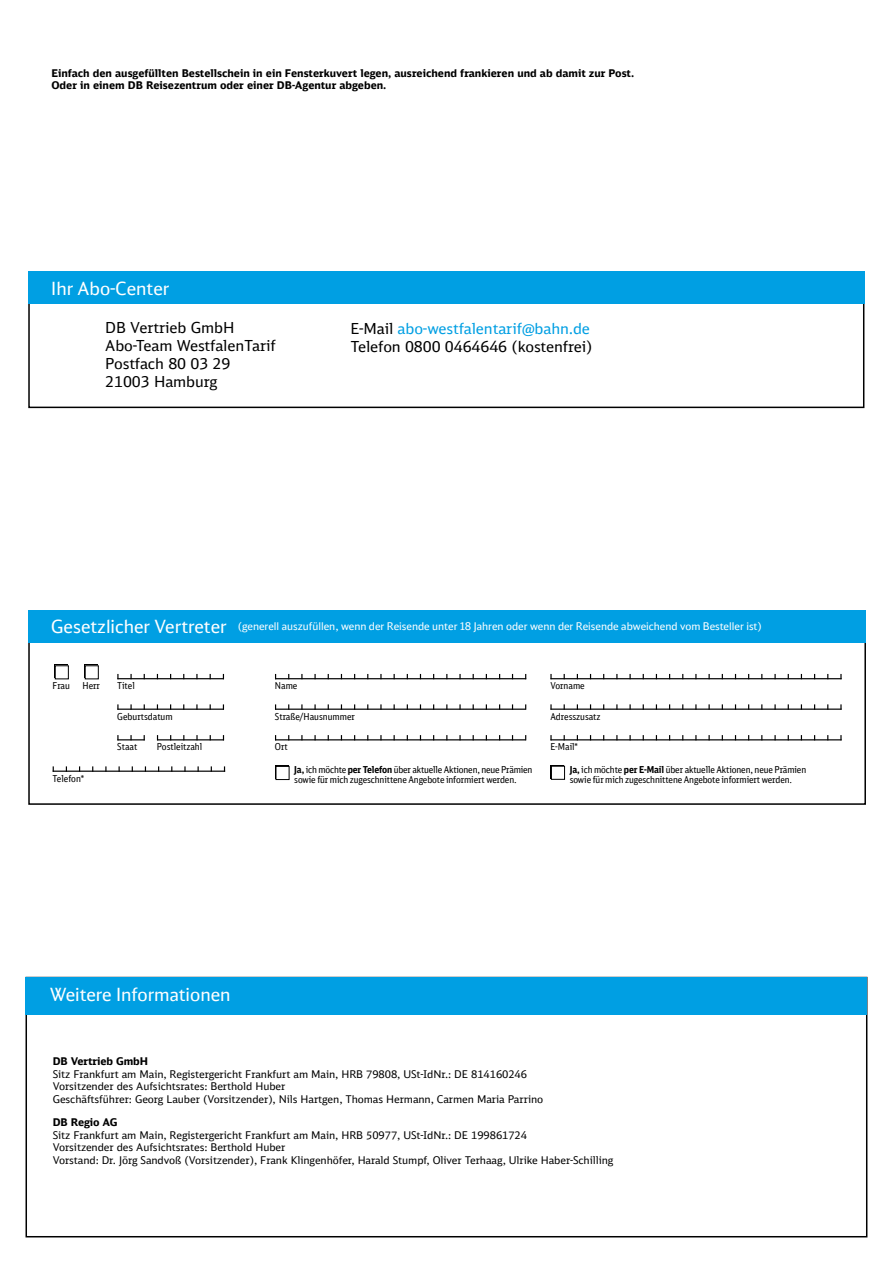
<style>
.page{position:relative;width:893px;height:1263px;background:#fff}
.page>*{position:absolute;margin:0;border:0;box-sizing:border-box;transform-origin:0 0}
.t1{font:18px "DB Head";color:#fff}
.t2{font:15px/18px "DB Sans";letter-spacing:-.01em;color:#000}
.t3{font:10.5px/12.6px "DB Sans";letter-spacing:-.01em;color:#000}
.t4{font:700 10.5px/12.6px "DB Sans";color:#000}
.t5{font:10.5px "DB Head";color:#fff}
.t6{font:9.45px/9.8px "DB Sans Cond";letter-spacing:-.01em;color:#000}
.s1{color:#009fe3}
.s2{font-size:18px}
.s3{font-weight:700}
</style>
<div class="page">
<div style="left:28px;top:610px;width:838px;height:195px;border:2px solid #000"></div>
<div style="left:28px;top:271px;width:836px;height:137px;border:2px solid #000"></div>
<div style="left:26px;top:977px;width:841px;height:37px;background:#009fe3"></div>
<div style="left:28px;top:610px;width:838px;height:32px;background:#009fe3"></div>
<div style="left:28px;top:271px;width:836px;height:33px;background:#009fe3"></div>
<hr style="left:275px;top:678px;width:251px;height:1px;background:#000">
<hr style="left:275px;top:708px;width:251px;height:2px;background:#000">
<svg style="left:301px;top:704px;width:2px;height:6px"></svg>
<svg style="left:314px;top:704px;width:2px;height:6px"></svg>
<svg style="left:380px;top:704px;width:2px;height:6px"></svg>
<svg style="left:459px;top:704px;width:2px;height:6px"></svg>
<hr style="left:275px;top:739px;width:251px;height:1px;background:#000">
<hr style="left:550px;top:678px;width:292px;height:1px;background:#000">
<hr style="left:550px;top:708px;width:292px;height:2px;background:#000">
<svg style="left:550px;top:704px;width:2px;height:6px"></svg>
<svg style="left:629px;top:704px;width:2px;height:6px"></svg>
<svg style="left:708px;top:704px;width:2px;height:6px"></svg>
<svg style="left:774px;top:704px;width:2px;height:6px"></svg>
<svg style="left:840px;top:704px;width:2px;height:6px"></svg>
<hr style="left:53px;top:770px;width:172px;height:2px;background:#000">
<svg style="left:105px;top:766px;width:2px;height:6px"></svg>
<svg style="left:184px;top:766px;width:2px;height:6px"></svg>
<svg style="left:117px;top:735px;width:28px;height:5px"></svg>
<hr style="left:117px;top:678px;width:107px;height:1px;background:#000">
<hr style="left:117px;top:708px;width:107px;height:2px;background:#000">
<svg style="left:117px;top:704px;width:2px;height:6px"></svg>
<svg style="left:130px;top:704px;width:2px;height:6px"></svg>
<svg style="left:196px;top:704px;width:2px;height:6px"></svg>
<hr style="left:157px;top:739px;width:67px;height:1px;background:#000">
<hr style="left:550px;top:739px;width:292px;height:1px;background:#000">
<div style="left:54px;top:665px;width:13px;height:13px;background:#000"></div>
<div style="left:55px;top:666px;width:13px;height:13px;background:#fff"></div>
<div style="left:55px;top:665px;width:14px;height:14px;border:1px solid #000"></div>
<div style="left:84px;top:665px;width:13px;height:13px;background:#000"></div>
<div style="left:85px;top:666px;width:13px;height:13px;background:#fff"></div>
<div style="left:85px;top:665px;width:14px;height:14px;border:1px solid #000"></div>
<div style="left:275px;top:765px;width:13px;height:13px;background:#000"></div>
<div style="left:276px;top:766px;width:13px;height:13px;background:#fff"></div>
<div style="left:276px;top:766px;width:13px;height:14px;border:1px solid #000"></div>
<div style="left:550px;top:765px;width:13px;height:13px;background:#000"></div>
<div style="left:551px;top:766px;width:14px;height:13px;background:#fff"></div>
<div style="left:551px;top:766px;width:14px;height:13px;border:1px solid #000"></div>
<p class="t4" style="left:51px;top:66px;width:584px">Einfach den ausgefüllten Bestellschein in ein Fensterkuvert legen, ausreichend frankieren und ab damit zur Post.<br>Oder in einem DB Reisezentrum oder einer DB-Agentur abgeben.</p>
<h1 class="t1" style="left:51px;top:277px;width:120px">Ihr Abo-Center</h1>
<h2 class="t2" style="left:105px;top:319px;width:172px">DB Vertrieb GmbH<br>Abo-Team WestfalenTarif<br>Postfach 80 03 29<br>21003 Hamburg</h2>
<h2 class="t2" style="left:350px;top:319px;width:244px">E-Mail <span class="s1">abo-westfalentarif@bahn.de<br></span>Telefon 0800 0464646 (kostenfrei)</h2>
<p class="t5" style="left:51px;top:620px;width:712px"><span class="s2">Gesetzlicher Vertreter</span> (generell auszufüllen, wenn der Reisende unter 18 Jahren oder wenn der Reisende abweichend vom Besteller ist)</p>
<p class="t6" style="left:53px;top:680px;width:19px">Frau</p>
<p class="t6" style="left:82px;top:680px;width:19px">Herr</p>
<p class="t6" style="left:53px;top:773px;width:33px">Telefon*</p>
<p class="t6" style="left:117px;top:680px;width:19px">Titel</p>
<p class="t6" style="left:275px;top:680px;width:24px">Name</p>
<p class="t6" style="left:550px;top:680px;width:36px">Vorname</p>
<p class="t6" style="left:117px;top:711px;width:57px">Geburtsdatum</p>
<p class="t6" style="left:275px;top:711px;width:82px">Straße/Hausnummer</p>
<p class="t6" style="left:550px;top:711px;width:52px">Adresszusatz</p>
<p class="t6" style="left:117px;top:742px;width:22px">Staat</p>
<p class="t6" style="left:157px;top:742px;width:47px">Postleitzahl</p>
<p class="t6" style="left:275px;top:742px;width:14px">Ort</p>
<p class="t6" style="left:550px;top:742px;width:29px">E-Mail*</p>
<p class="t6" style="left:294px;top:764px;width:240px"><span class="s3">Ja,</span> ich möchte <span class="s3">per Telefon</span> über aktuelle Aktionen, neue Prämien sowie für mich zugeschnittene Angebote informiert werden.</p>
<p class="t6" style="left:570px;top:764px;width:238px"><span class="s3">Ja,</span> ich möchte <span class="s3">per E-Mail</span> über aktuelle Aktionen, neue Prämien sowie für mich zugeschnittene Angebote informiert werden.</p>
<h1 class="t1" style="left:50px;top:984px;width:182px">Weitere Informationen</h1>
<p class="t4" style="left:53px;top:1054px;width:97px">DB Vertrieb GmbH</p>
<p class="t3" style="left:53px;top:1067px;width:492px">Sitz Frankfurt am Main, Registergericht Frankfurt am Main, HRB 79808, USt-IdNr.: DE 814160246<br>Vorsitzender des Aufsichtsrates: Berthold Huber<br>Geschäftsführer: Georg Lauber (Vorsitzender), Nils Hartgen, Thomas Hermann, Carmen Maria Parrino</p>
<p class="t4" style="left:53px;top:1116px;width:66px">DB Regio AG</p>
<p class="t3" style="left:53px;top:1128px;width:562px">Sitz Frankfurt am Main, Registergericht Frankfurt am Main, HRB 50977, USt-IdNr.: DE 199861724<br>Vorsitzender des Aufsichtsrates: Berthold Huber<br>Vorstand: Dr. Jörg Sandvoß (Vorsitzender), Frank Klingenhöfer, Harald Stumpf, Oliver Terhaag, Ulrike Haber-Schilling</p>
</div>
